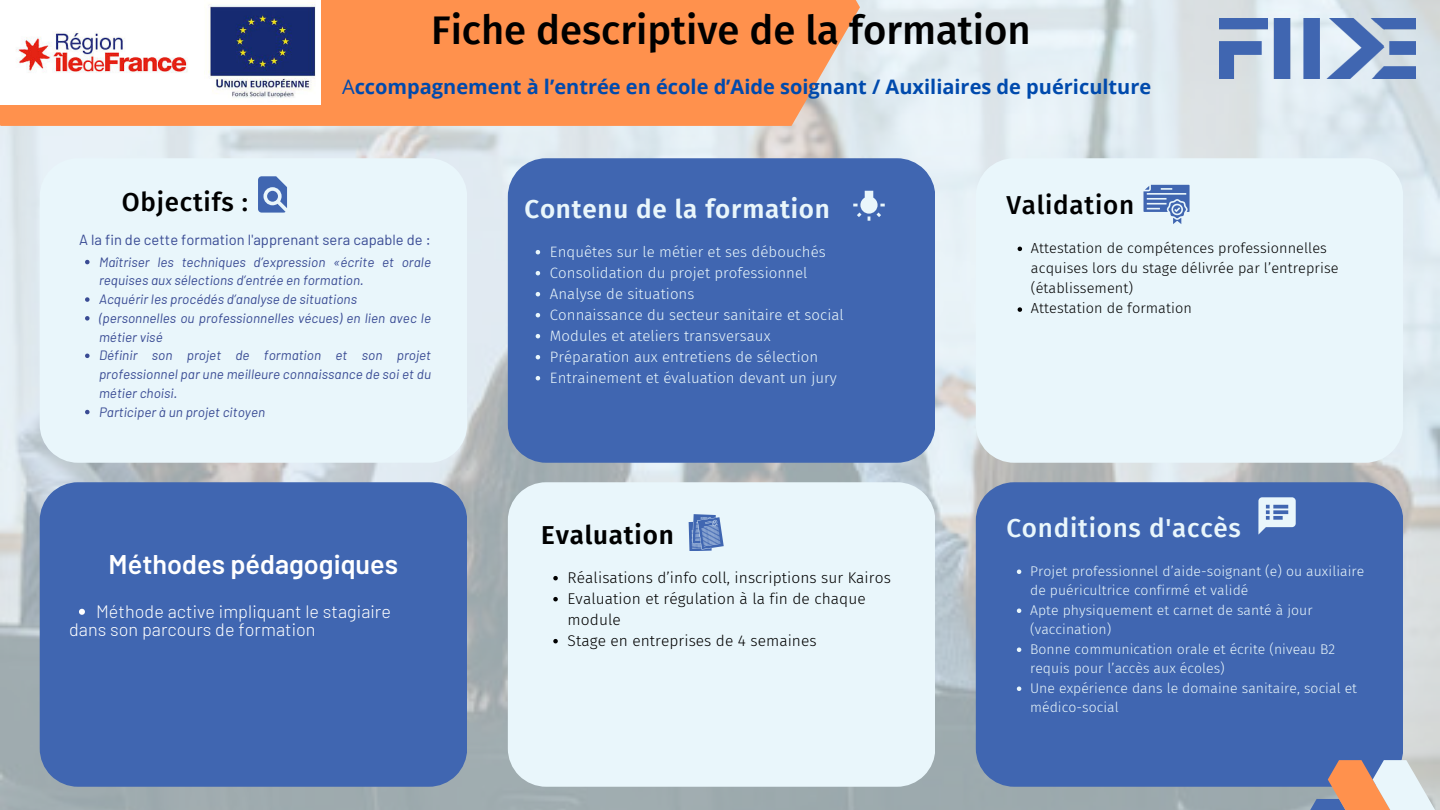
<style>
.page{position:relative;width:1440px;height:810px;background:#fff}
.page>*{position:absolute;margin:0;border:0;box-sizing:border-box;transform-origin:0 0}
.t1{font:500 40px "Fira Sans";color:#000}
.t2{font:600 27px "Barlow";color:#fff}
.t3{font:600 26px "Fira Sans";letter-spacing:.03em;color:#e9f6fb}
.t4{font:500 26px "Fira Sans";letter-spacing:.03em;color:#000}
.t5{font:500 26px "Fira Sans";letter-spacing:.03em;color:#e9f6fb}
.t6{font:600 26px "Fira Sans";letter-spacing:.03em;color:#000}
.t7{font:700 20px "Open Sans";color:#004aad}
.t8{font:300 18px/18px "Barlow";letter-spacing:.005em;color:#fff}
.t9{font:300 15.5px/21px "Fira Sans";letter-spacing:.005em;color:#000}
.t10{font:300 15px/21px "Fira Sans";letter-spacing:.005em;color:#e9f6fb}
.t11{font:14.7px "Barlow";letter-spacing:.005em;color:#394b94}
.t12{font:300 14.5px/20.2px "Fira Sans";letter-spacing:.005em;color:#000}
.t13{font:300 14px/19.5px "Fira Sans";letter-spacing:.005em;color:#e9f6fb}
.t14{font:italic 13.5px/18.8px "Barlow";letter-spacing:.005em;color:#394b94}
.s1{font-weight:400}
</style>
<div class="page">
<img style="left:0;top:0;width:1440px;height:810px">
<div style="left:0;top:0;width:860px;height:126px;background:#ff914d"></div>
<img style="left:1220px;top:19px;width:196px;height:60px">
<div style="left:40px;top:482px;width:427px;height:305px;background:#4066b1"></div>
<div style="left:508px;top:158px;width:427px;height:305px;background:#4066b1"></div>
<svg style="left:536px;top:250px;width:4px;height:4px"></svg>
<svg style="left:536px;top:271px;width:4px;height:4px"></svg>
<svg style="left:536px;top:292px;width:4px;height:4px"></svg>
<svg style="left:536px;top:313px;width:4px;height:4px"></svg>
<svg style="left:536px;top:334px;width:4px;height:4px"></svg>
<svg style="left:536px;top:355px;width:4px;height:4px"></svg>
<svg style="left:536px;top:376px;width:4px;height:4px"></svg>
<div style="left:976px;top:158px;width:427px;height:305px;background:#e9f6fb"></div>
<svg style="left:1018px;top:247px;width:4px;height:4px"></svg>
<svg style="left:1018px;top:307px;width:4px;height:5px"></svg>
<svg style="left:853px;top:191px;width:32px;height:30px"></svg>
<div style="left:508px;top:482px;width:427px;height:305px;background:#e9f6fb"></div>
<div style="left:976px;top:482px;width:427px;height:305px;background:#4066b1"></div>
<svg style="left:1017px;top:570px;width:4px;height:4px"></svg>
<svg style="left:1017px;top:609px;width:4px;height:4px"></svg>
<svg style="left:1017px;top:648px;width:4px;height:4px"></svg>
<svg style="left:1017px;top:687px;width:4px;height:4px"></svg>
<svg style="left:1305px;top:761px;width:135px;height:49px;background:#c6b1ab"></svg>
<svg style="left:1258px;top:497px;width:38px;height:38px"></svg>
<svg style="left:1144px;top:185px;width:45px;height:39px;background:#8aa5d1"></svg>
<svg style="left:689px;top:514px;width:35px;height:37px"></svg>
<svg style="left:553px;top:576px;width:5px;height:4px"></svg>
<svg style="left:553px;top:597px;width:5px;height:4px"></svg>
<svg style="left:553px;top:639px;width:5px;height:4px"></svg>
<div style="left:40px;top:158px;width:427px;height:305px;background:#e9f6fb"></div>
<svg style="left:258px;top:176px;width:29px;height:36px"></svg>
<svg style="left:85px;top:260px;width:5px;height:4px"></svg>
<svg style="left:85px;top:297px;width:5px;height:5px"></svg>
<svg style="left:85px;top:316px;width:5px;height:5px"></svg>
<svg style="left:85px;top:354px;width:5px;height:4px"></svg>
<svg style="left:85px;top:410px;width:5px;height:4px"></svg>
<svg style="left:79px;top:609px;width:6px;height:6px"></svg>
<img style="left:0;top:0;width:320px;height:105px">
<h1 class="t1" style="left:431px;top:-2px;width:601px">Fiche descriptive de la formation</h1>
<h3 class="t7" style="left:342px;top:72px;width:811px"><span class="s1">A</span>ccompagnement à l’entrée en école d’Aide soignant / Auxiliaires de puériculture</h3>
<h3 class="t4" style="left:122px;top:181px;width:128px">Objectifs :</h3>
<p class="t11" style="left:79px;top:231px;width:353px">A la fin de cette formation l'apprenant sera capable de :</p>
<p class="t14" style="left:99px;top:252px;width:334px">Maîtriser les techniques d’expression «écrite et orale requises aux sélections d’entrée en formation.<br>Acquérir les procédés d’analyse de situations (personnelles ou professionnelles vécues) en lien avec le métier visé<br>Définir son projet de formation et son projet professionnel par une meilleure connaissance de soi et du métier choisi.<br>Participer à un projet citoyen</p>
<h2 class="t2" style="left:109px;top:548px;width:291px">Méthodes pédagogiques</h2>
<h3 class="t8" style="left:69px;top:602px;width:323px;text-indent:27px">Méthode active impliquant le stagiaire dans son parcours de formation</h3>
<h3 class="t3" style="left:524px;top:187px;width:307px">Contenu de la formation</h3>
<p class="t10" style="left:550px;top:241px;width:295px">Enquêtes sur le métier et ses débouchés Consolidation du projet professionnel Analyse de situations<br>Connaissance du secteur sanitaire et social Modules et ateliers transversaux Préparation aux entretiens de sélection Entrainement et évaluation devant un jury</p>
<h3 class="t6" style="left:541px;top:513px;width:134px">Evaluation</h3>
<p class="t9" style="left:568px;top:567px;width:325px">Réalisations d’info coll, inscriptions sur Kairos Evaluation et régulation à la fin de chaque module<br>Stage en entreprises de 4 semaines</p>
<h3 class="t4" style="left:1006px;top:184px;width:129px">Validation</h3>
<p class="t12" style="left:1031px;top:237px;width:309px">Attestation de compétences professionnelles acquises lors du stage délivrée par l’entreprise (établissement)<br>Attestation de formation</p>
<h3 class="t5" style="left:1006px;top:507px;width:236px">Conditions d'accès</h3>
<p class="t13" style="left:1030px;top:561px;width:336px">Projet professionnel d’aide-soignant (e) ou auxiliaire de puéricultrice confirmé et validé<br>Apte physiquement et carnet de santé à jour (vaccination)<br>Bonne communication orale et écrite (niveau B2 requis pour l’accès aux écoles)<br>Une expérience dans le domaine sanitaire, social et médico-social</p>
</div>
